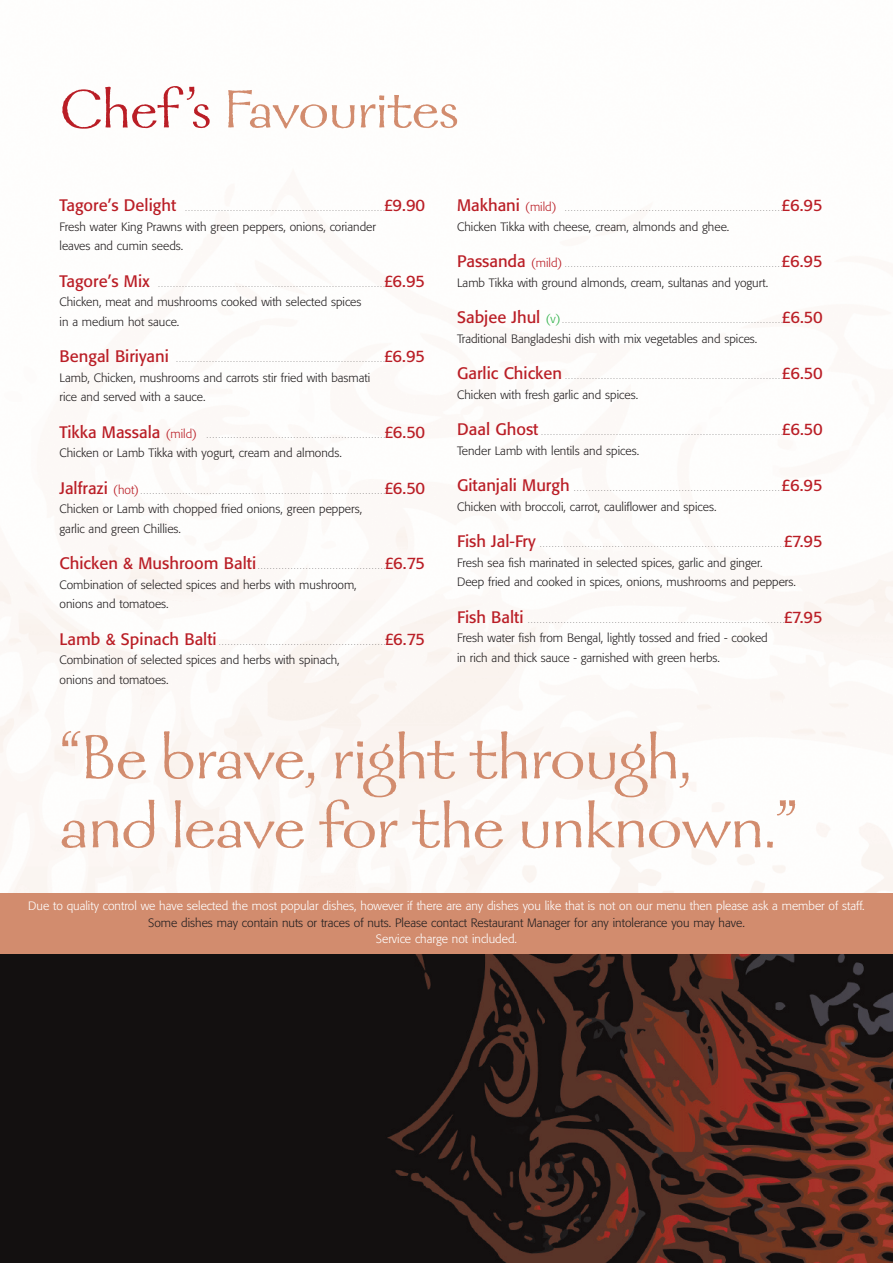
<style>
.page{position:relative;width:893px;height:1263px;background:#fff}
.page>*{position:absolute;margin:0;border:0;box-sizing:border-box;transform-origin:0 0}
.t1{font:69.45px/69px "Galahad";color:#d28c6e}
.t2{font:60px "Galahad";color:#d28c6e}
.t3{font:16.5px "Formata";color:#ba1e26}
.t4{font:300 12px/19.5px "Formata";color:#231f20}
.t5{font:300 12px "Formata";color:#fff}
.t6{font:300 6px "Formata";color:#231f20}
.s1{color:#ba1e26}
.s2{font-weight:300;font-size:12px}
.s3{font-weight:400;font-size:16.5px;color:#ba1e26}
.s4{font-size:12px;color:#ba1e26}
.s5{font-size:12px;color:#30b24a}
</style>
<div class="page">
<img style="left:0;top:954px;width:893px;height:309px">
<div style="left:0;top:893px;width:893px;height:61px;background:#d28c6e"></div>
<h2 class="t2" style="left:60px;top:87px;width:401px"><span class="s1">Chef ’s</span> Favourites</h2>
<h3 class="t3" style="left:60px;top:198px;width:118px">Tagore’s Delight</h3>
<p class="t6" style="left:186px;top:206px;width:201px">. . . . . . . . . . . . . . . . . . . . . . . . . . . . . . . . . . . . . . . . . . . . . . . . . . . . . . . . . . . . . . . . . . .</p>
<h3 class="t3" style="left:385px;top:198px;width:42px">£9.90</h3>
<h3 class="t4" style="left:60px;top:218px;width:318px">Fresh water King Prawns with green peppers, onions, coriander leaves and cumin seeds.</h3>
<h3 class="t3" style="left:60px;top:274px;width:92px">Tagore’s Mix</h3>
<p class="t6" style="left:159px;top:282px;width:228px">. . . . . . . . . . . . . . . . . . . . . . . . . . . . . . . . . . . . . . . . . . . . . . . . . . . . . . . . . . . . . . . . . . . . . . . . . . . .</p>
<h3 class="t3" style="left:385px;top:274px;width:42px">£6.95</h3>
<h3 class="t4" style="left:60px;top:293px;width:304px">Chicken, meat and mushrooms cooked with selected spices in a medium hot sauce.</h3>
<h3 class="t3" style="left:60px;top:349px;width:111px">Bengal Biriyani</h3>
<p class="t6" style="left:177px;top:357px;width:210px">. . . . . . . . . . . . . . . . . . . . . . . . . . . . . . . . . . . . . . . . . . . . . . . . . . . . . . . . . . . . . . . . . . . . . .</p>
<h3 class="t3" style="left:385px;top:349px;width:42px">£6.95</h3>
<h3 class="t4" style="left:60px;top:369px;width:312px">Lamb, Chicken, mushrooms and carrots stir fried with basmati rice and served with a sauce.</h3>
<h3 class="t3" style="left:60px;top:425px;width:139px">Tikka Massala <span class="s2">(mild)</span></h3>
<p class="t6" style="left:207px;top:433px;width:180px">. . . . . . . . . . . . . . . . . . . . . . . . . . . . . . . . . . . . . . . . . . . . . . . . . . . . . . . . . . . .</p>
<h3 class="t3" style="left:385px;top:425px;width:42px">£6.50</h3>
<h3 class="t4" style="left:60px;top:444px;width:284px">Chicken or Lamb Tikka with yogurt, cream and almonds.</h3>
<p class="t6" style="left:60px;top:489px;width:327px"><span class="s3">Jalfrazi</span> <span class="s4">(hot)</span> . . . . . . . . . . . . . . . . . . . . . . . . . . . . . . . . . . . . . . . . . . . . . . . . . . . . . . . . . . . . . . . . . . . . . . . . . . . . . . . . . .</p>
<h3 class="t3" style="left:385px;top:481px;width:42px">£6.50</h3>
<h3 class="t4" style="left:60px;top:500px;width:304px">Chicken or Lamb with chopped fried onions, green peppers, garlic and green Chillies.</h3>
<h3 class="t3" style="left:60px;top:556px;width:198px">Chicken &amp; Mushroom Balti</h3>
<p class="t6" style="left:258px;top:565px;width:129px">. . . . . . . . . . . . . . . . . . . . . . . . . . . . . . . . . . . . . . . . . . .</p>
<h3 class="t3" style="left:385px;top:556px;width:41px">£6.75</h3>
<h3 class="t4" style="left:60px;top:576px;width:299px">Combination of selected spices and herbs with mushroom, onions and tomatoes.</h3>
<h3 class="t3" style="left:60px;top:632px;width:159px">Lamb &amp; Spinach Balti</h3>
<p class="t6" style="left:219px;top:640px;width:168px">. . . . . . . . . . . . . . . . . . . . . . . . . . . . . . . . . . . . . . . . . . . . . . . . . . . . . . . .</p>
<h3 class="t3" style="left:385px;top:632px;width:41px">£6.75</h3>
<h3 class="t4" style="left:60px;top:651px;width:282px">Combination of selected spices and herbs with spinach, onions and tomatoes.</h3>
<p class="t6" style="left:457px;top:206px;width:327px"><span class="s3">Makhani</span> <span class="s4">(mild)</span> . . . . . . . . . . . . . . . . . . . . . . . . . . . . . . . . . . . . . . . . . . . . . . . . . . . . . . . . . . . . . . . . . . . . . . . . .</p>
<h3 class="t3" style="left:782px;top:198px;width:42px">£6.95</h3>
<h3 class="t4" style="left:457px;top:218px;width:274px">Chicken Tikka with cheese, cream, almonds and ghee.</h3>
<p class="t6" style="left:457px;top:262px;width:327px"><span class="s3">Passanda</span> <span class="s4">(mild)</span> . . . . . . . . . . . . . . . . . . . . . . . . . . . . . . . . . . . . . . . . . . . . . . . . . . . . . . . . . . . . . . . . . . . . . . . . .</p>
<h3 class="t3" style="left:782px;top:254px;width:42px">£6.95</h3>
<h3 class="t4" style="left:457px;top:274px;width:313px">Lamb Tikka with ground almonds, cream, sultanas and yogurt.</h3>
<p class="t6" style="left:457px;top:318px;width:327px"><span class="s3">Sabjee Jhul</span> <span class="s5">(v)</span> . . . . . . . . . . . . . . . . . . . . . . . . . . . . . . . . . . . . . . . . . . . . . . . . . . . . . . . . . . . . . . . . . . . . . . . . . .</p>
<h3 class="t3" style="left:783px;top:310px;width:42px">£6.50</h3>
<h3 class="t4" style="left:457px;top:330px;width:302px">Traditional Bangladeshi dish with mix vegetables and spices.</h3>
<h3 class="t3" style="left:457px;top:366px;width:106px">Garlic Chicken</h3>
<p class="t6" style="left:565px;top:375px;width:219px">. . . . . . . . . . . . . . . . . . . . . . . . . . . . . . . . . . . . . . . . . . . . . . . . . . . . . . . . . . . . . . . . . . . . . . . . .</p>
<h3 class="t3" style="left:783px;top:366px;width:42px">£6.50</h3>
<h3 class="t4" style="left:457px;top:386px;width:183px">Chicken with fresh garlic and spices.</h3>
<h3 class="t3" style="left:457px;top:422px;width:83px">Daal Ghost</h3>
<p class="t6" style="left:541px;top:431px;width:243px">. . . . . . . . . . . . . . . . . . . . . . . . . . . . . . . . . . . . . . . . . . . . . . . . . . . . . . . . . . . . . . . . . . . . . . . . . . . . . . . . .</p>
<h3 class="t3" style="left:783px;top:422px;width:42px">£6.50</h3>
<h3 class="t4" style="left:457px;top:442px;width:184px">Tender Lamb with lentils and spices.</h3>
<h3 class="t3" style="left:457px;top:478px;width:114px">Gitanjali Murgh</h3>
<p class="t6" style="left:574px;top:487px;width:210px">. . . . . . . . . . . . . . . . . . . . . . . . . . . . . . . . . . . . . . . . . . . . . . . . . . . . . . . . . . . . . . . . . . . . . .</p>
<h3 class="t3" style="left:782px;top:478px;width:42px">£6.95</h3>
<h3 class="t4" style="left:457px;top:498px;width:261px">Chicken with broccoli, carrot, cauliflower and spices.</h3>
<h3 class="t3" style="left:457px;top:534px;width:80px">Fish Jal-Fry</h3>
<p class="t6" style="left:540px;top:543px;width:246px">. . . . . . . . . . . . . . . . . . . . . . . . . . . . . . . . . . . . . . . . . . . . . . . . . . . . . . . . . . . . . . . . . . . . . . . . . . . . . . . . . .</p>
<h3 class="t3" style="left:784px;top:534px;width:40px">£7.95</h3>
<h3 class="t4" style="left:457px;top:554px;width:340px">Fresh sea fish marinated in selected spices, garlic and ginger.<br>Deep fried and cooked in spices, onions, mushrooms and peppers.</h3>
<h3 class="t3" style="left:457px;top:610px;width:68px">Fish Balti</h3>
<p class="t6" style="left:528px;top:618px;width:258px">. . . . . . . . . . . . . . . . . . . . . . . . . . . . . . . . . . . . . . . . . . . . . . . . . . . . . . . . . . . . . . . . . . . . . . . . . . . . . . . . . . . . . .</p>
<h3 class="t3" style="left:784px;top:610px;width:40px">£7.95</h3>
<h3 class="t4" style="left:457px;top:629px;width:312px">Fresh water fish from Bengal, lightly tossed and fried - cooked in rich and thick sauce - garnished with green herbs.</h3>
<h1 class="t1" style="left:60px;top:729px;width:739px">“Be brave, right through, and leave for the unknown.”</h1>
<h3 class="t5" style="left:28px;top:901px;width:838px">Due to quality control we have selected the most popular dishes, however if there are any dishes you like that is not on our menu then please ask a member of staff.</h3>
<h3 class="t4" style="left:148px;top:914px;width:598px">Some dishes may contain nuts or traces of nuts. Please contact Restaurant Manager for any intolerance you may have.</h3>
<h3 class="t5" style="left:376px;top:934px;width:143px">Service charge not included.</h3>
</div>
